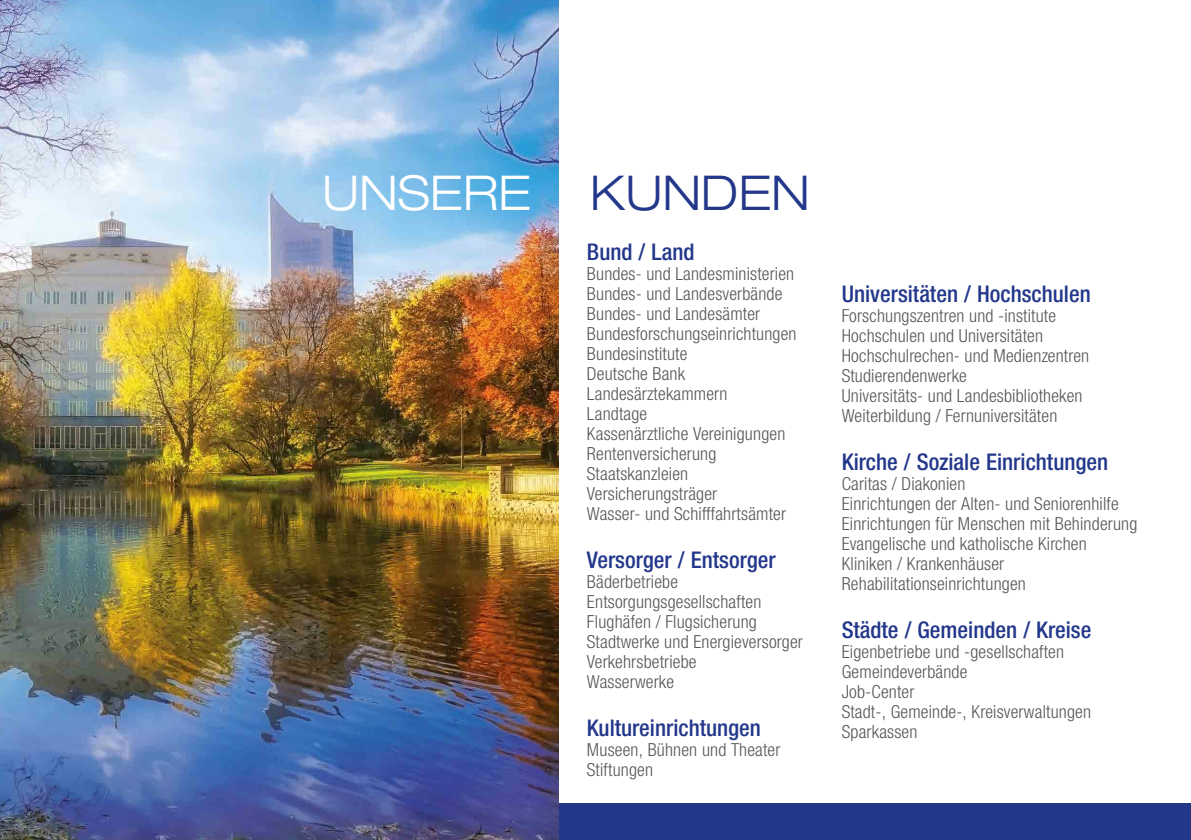
<style>
.page{position:relative;width:1191px;height:840px;background:#fff}
.page>*{position:absolute;margin:0;border:0;box-sizing:border-box;transform-origin:0 0}
.t1{font:300 expanded 48px "Helvetica Neue LTW1 G";color:#fff}
.t2{font:500 condensed 23px "Helvetica Neue LTW1 G";color:#23378b}
.t3{font:300 condensed 18px/20px "Helvetica Neue LTW1 G";letter-spacing:.01em;color:#575756}
.s1{color:#23378b}
</style>
<div class="page">
<div style="left:0;top:803px;width:1191px;height:36px;background:#23378b"></div>
<img style="left:0;top:0;width:558px;height:839px">
<h1 class="t1" style="left:322px;top:163px;width:489px">UNSERE <span class="s1">KUNDEN</span></h1>
<p class="t2" style="left:587px;top:237px;width:109px">Bund / Land</p>
<p class="t3" style="left:587px;top:263px;width:211px">Bundes- und Landesministerien<br>Bundes- und Landesverbände<br>Bundes- und Landesämter<br>Bundesforschungseinrichtungen<br>Bundesinstitute<br>Deutsche Bank<br>Landesärztekammern<br>Landtage<br>Kassenärztliche Vereinigungen<br>Rentenversicherung<br>Staatskanzleien<br>Versicherungsträger<br>Wasser- und Schifffahrtsämter</p>
<p class="t2" style="left:587px;top:545px;width:190px">Versorger / Entsorger</p>
<p class="t3" style="left:587px;top:571px;width:217px">Bäderbetriebe<br>Entsorgungsgesellschaften<br>Flughäfen / Flugsicherung<br>Stadtwerke und Energieversorger<br>Verkehrsbetriebe<br>Wasserwerke</p>
<p class="t2" style="left:587px;top:713px;width:175px">Kultureinrichtungen</p>
<p class="t3" style="left:587px;top:738px;width:195px">Museen, Bühnen und Theater<br>Stiftungen</p>
<p class="t2" style="left:841px;top:280px;width:250px">Universitäten / Hochschulen</p>
<p class="t3" style="left:841px;top:306px;width:249px">Forschungszentren und -institute Hochschulen und Universitäten Hochschulrechen- und Medienzentren Studierendenwerke<br>Universitäts- und Landesbibliotheken Weiterbildung / Fernuniversitäten</p>
<p class="t2" style="left:841px;top:448px;width:268px">Kirche / Soziale Einrichtungen</p>
<p class="t3" style="left:841px;top:473px;width:297px">Caritas / Diakonien<br>Einrichtungen der Alten- und Seniorenhilfe Einrichtungen für Menschen mit Behinderung Evangelische und katholische Kirchen Kliniken / Krankenhäuser Rehabilitationseinrichtungen</p>
<p class="t2" style="left:841px;top:615px;width:251px">Städte / Gemeinden / Kreise</p>
<p class="t3" style="left:841px;top:641px;width:251px">Eigenbetriebe und -gesellschaften<br>Gemeindeverbände<br>Job-Center<br>Stadt-, Gemeinde-, Kreisverwaltungen<br>Sparkassen</p>
</div>
